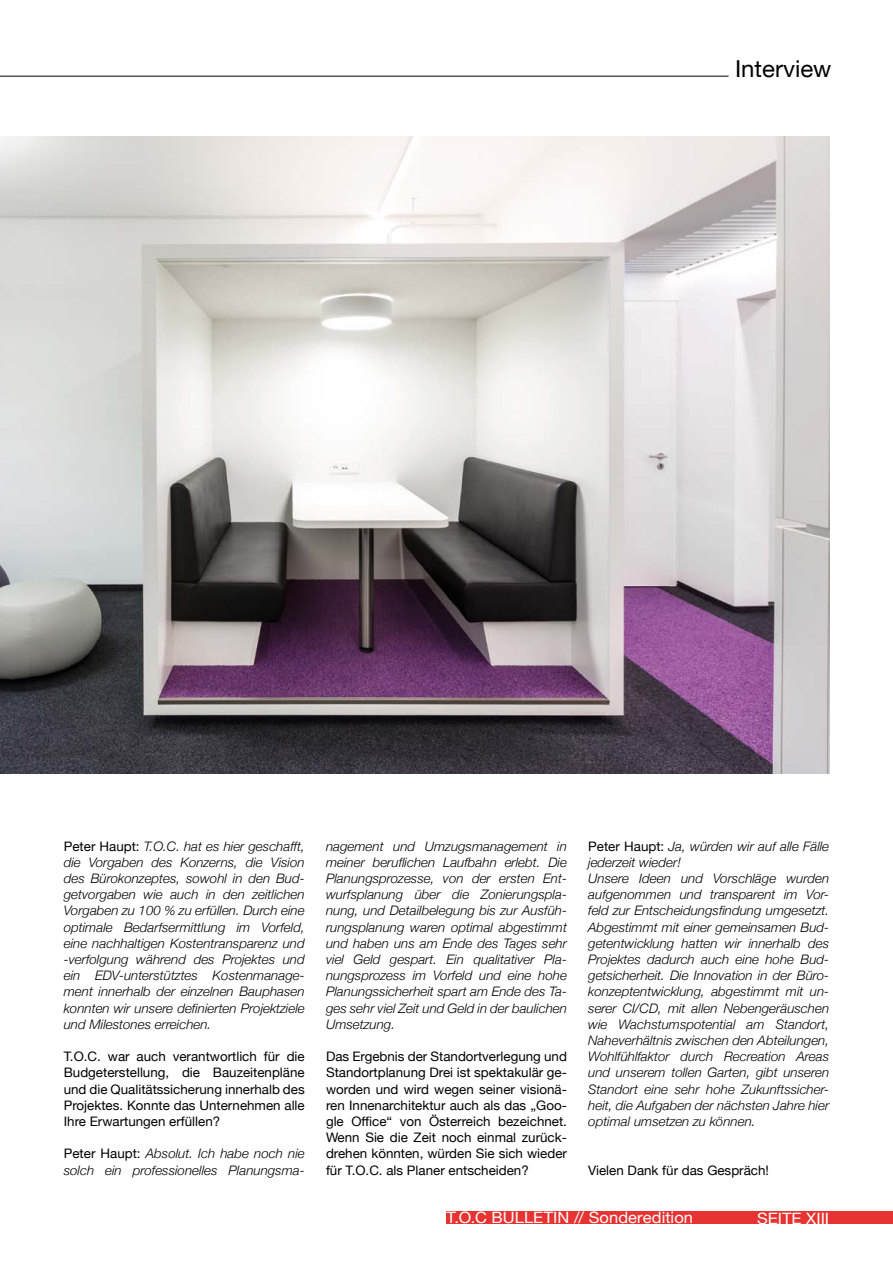
<style>
.page{position:relative;width:893px;height:1263px;background:#fff}
.page>*{position:absolute;margin:0;border:0;box-sizing:border-box;transform-origin:0 0}
.t1{font:23.25px "Helvetica Neue";color:#000}
.t2{font:15.6px "Helvetica Neue";color:#fff;scale:1.05 1}
.t3{font:italic 300 13.05px/16.2px "Helvetica Neue";color:#000;text-align:justify}
.t4{font:13.05px/16.2px "Helvetica Neue";color:#000;text-align:justify}
.s1{font-weight:400;font-style:normal}
</style>
<div class="page">
<div style="left:446px;top:1211px;width:447px;height:13px;background:#e73433"></div>
<hr style="left:0;top:76px;width:729px;height:1px;background:#000">
<img style="left:0;top:136px;width:829px;height:638px">
<h1 class="t1" style="left:735px;top:52px;width:98px">Interview</h1>
<p class="t3" style="left:64px;top:837px;width:242px"><span class="s1">Peter Haupt:</span> T.O.C. hat es hier geschafft, die Vorgaben des Konzerns, die Vision des Bürokonzeptes, sowohl in den Bud&shy;getvorgaben wie auch in den zeitlichen Vorgaben zu 100 % zu erfüllen. Durch eine optimale Bedarfsermittlung im Vorfeld, eine nachhaltigen Kostentransparenz und -verfolgung während des Projektes und ein EDV-unterstütztes Kostenmanage&shy;ment innerhalb der einzelnen Bauphasen konnten wir unsere definierten Projektziele und Milestones erreichen.</p>
<p class="t4" style="left:64px;top:1049px;width:242px">T.O.C. war auch verantwortlich für die Budgeterstellung, die Bauzeitenpläne und die Qualitätssicherung innerhalb des Projektes. Konnte das Unternehmen alle Ihre Erwartungen erfüllen?</p>
<p class="t3" style="left:64px;top:1145px;width:242px"><span class="s1">Peter Haupt:</span> Absolut. Ich habe noch nie solch ein professionelles Planungsma-</p>
<p class="t3" style="left:326px;top:837px;width:242px">nagement und Umzugsmanagement in meiner beruflichen Laufbahn erlebt. Die Planungsprozesse, von der ersten Ent&shy;wurfsplanung über die Zonierungspla&shy;nung, und Detailbelegung bis zur Ausfüh&shy;rungsplanung waren optimal abgestimmt und haben uns am Ende des Tages sehr viel Geld gespart. Ein qualitativer Pla&shy;nungsprozess im Vorfeld und eine hohe Planungssicherheit spart am Ende des Ta&shy;ges sehr viel Zeit und Geld in der baulichen Umsetzung.</p>
<p class="t4" style="left:326px;top:1049px;width:242px">Das Ergebnis der Standortverlegung und Standortplanung Drei ist spektakulär ge&shy;worden und wird wegen seiner visionä&shy;ren Innenarchitektur auch als das „Goo&shy;gle Office“ von Österreich bezeichnet.<br>Wenn Sie die Zeit noch einmal zurück&shy;drehen könnten, würden Sie sich wieder für T.O.C. als Planer entscheiden?</p>
<p class="t3" style="left:588px;top:837px;width:242px;text-align:left"><span class="s1">Peter Haupt:</span> Ja, würden wir auf alle Fälle jederzeit wieder!<br>Unsere Ideen und Vorschläge wurden aufgenommen und transparent im Vor&shy;feld zur Entscheidungsfindung umgesetzt.<br>Abgestimmt mit einer gemeinsamen Bud&shy;getentwicklung hatten wir innerhalb des Projektes dadurch auch eine hohe Bud&shy;getsicherheit. Die Innovation in der Büro&shy;konzeptentwicklung, abgestimmt mit un&shy;serer CI/CD, mit allen Nebengeräuschen wie Wachstumspotential am Standort, Naheverhältnis zwischen den Abteilungen, Wohlfühlfaktor durch Recreation Areas und unserem tollen Garten, gibt unseren Standort eine sehr hohe Zukunftssicher&shy;heit, die Aufgaben der nächsten Jahre hier optimal umsetzen zu können.</p>
<p class="t4" style="left:588px;top:1162px;width:182px">Vielen Dank für das Gespräch!</p>
<p class="t2" style="left:446px;top:1206px;width:236px">T.O.C BULLETIN // Sonderedition</p>
<p class="t2" style="left:757px;top:1207px;width:70px">SEITE XIII</p>
</div>
